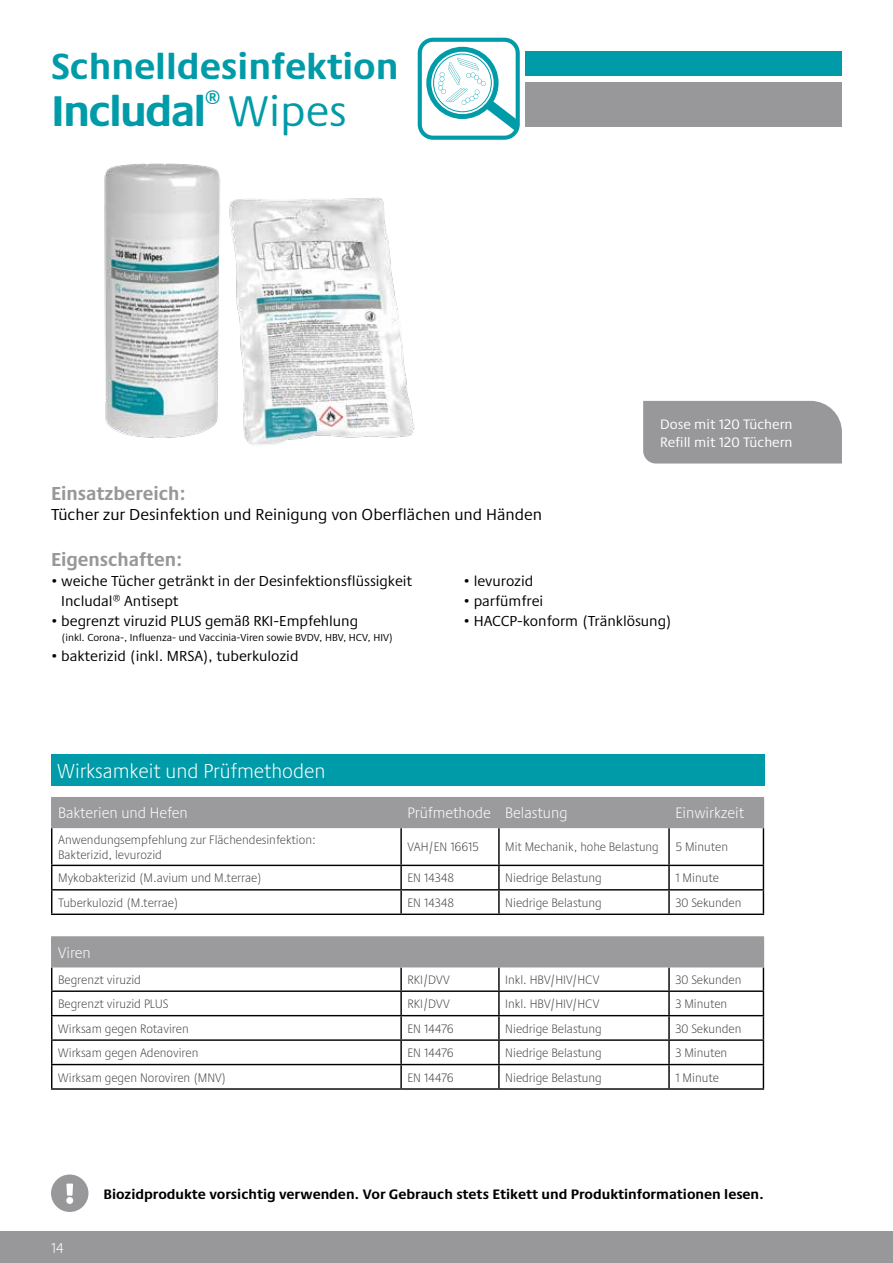
<style>
.page{position:relative;width:893px;height:1263px;background:#fff}
.page>*{position:absolute;margin:0;border:0;box-sizing:border-box;transform-origin:0 0}
.t1{font:700 44.55px "Praxis Next";letter-spacing:-.04em;color:#009ba8}
.t2{font:44.55px "Praxis Next";color:#009ba8}
.t3{font:700 37.5px "Praxis Next";color:#009ba8}
.t4{font:300 21px "Praxis Next";color:#fff;scale:.96 1}
.t5{font:700 19.5px "Praxis Next";color:#98989a;scale:.96 1}
.t6{font:700 17.55px "Praxis Next";color:#009ba8}
.t7{font:16.5px "Praxis Next";color:#000}
.t8{font:300 15.75px "Praxis Next";color:#fff;scale:.96 1}
.t9{font:15px/19.8px "Praxis Next";color:#000}
.t10{font:300 15px "Praxis Next";color:#fff;scale:.96 1}
.t11{font:700 14.25px "Praxis Next";color:#000}
.t12{font:14.25px/18px "Praxis Next";color:#fff}
.t13{font:300 12.75px/15.3px "Praxis Next";color:#4a4a49;scale:.96 1}
.t14{font:300 12.75px "Praxis Next";color:#4a4a49;scale:.95 1}
.t15{font:10.5px "Praxis Next";color:#000}
</style>
<div class="page">
<div style="left:0;top:1231px;width:893px;height:32px;background:#98989a"></div>
<div style="left:51px;top:754px;width:713px;height:32px;background:#009ba8"></div>
<hr style="left:51px;top:828px;width:1px;height:37px;background:#000">
<hr style="left:400px;top:828px;width:2px;height:37px;background:#000">
<hr style="left:498px;top:828px;width:2px;height:37px;background:#000">
<hr style="left:668px;top:828px;width:2px;height:37px;background:#000">
<hr style="left:763px;top:828px;width:1px;height:37px;background:#000">
<hr style="left:51px;top:865px;width:350px;height:1px;background:#000">
<hr style="left:401px;top:865px;width:98px;height:1px;background:#000">
<hr style="left:400px;top:866px;width:2px;height:23px;background:#000">
<hr style="left:499px;top:865px;width:170px;height:1px;background:#000">
<hr style="left:498px;top:866px;width:2px;height:23px;background:#000">
<hr style="left:669px;top:865px;width:95px;height:1px;background:#000">
<hr style="left:668px;top:866px;width:2px;height:23px;background:#000">
<hr style="left:51px;top:889px;width:350px;height:1px;background:#000">
<svg style="left:51px;top:866px;width:1px;height:47px"></svg>
<hr style="left:401px;top:889px;width:98px;height:1px;background:#000">
<hr style="left:400px;top:890px;width:2px;height:23px;background:#000">
<hr style="left:499px;top:889px;width:170px;height:1px;background:#000">
<hr style="left:498px;top:890px;width:2px;height:23px;background:#000">
<hr style="left:669px;top:889px;width:95px;height:1px;background:#000">
<hr style="left:668px;top:890px;width:2px;height:23px;background:#000">
<svg style="left:763px;top:866px;width:1px;height:47px"></svg>
<hr style="left:51px;top:913px;width:350px;height:2px;background:#000">
<hr style="left:401px;top:913px;width:98px;height:2px;background:#000">
<hr style="left:499px;top:913px;width:170px;height:2px;background:#000">
<hr style="left:669px;top:913px;width:95px;height:2px;background:#000">
<hr style="left:51px;top:797px;width:350px;height:1px;background:#9b9a9d">
<hr style="left:51px;top:827px;width:350px;height:1px;background:#9b9a9d">
<hr style="left:401px;top:797px;width:98px;height:1px;background:#9b9a9d">
<hr style="left:401px;top:827px;width:98px;height:1px;background:#9b9a9d">
<hr style="left:499px;top:797px;width:170px;height:1px;background:#9b9a9d">
<hr style="left:499px;top:827px;width:170px;height:1px;background:#9b9a9d">
<hr style="left:669px;top:797px;width:95px;height:1px;background:#9b9a9d">
<div style="left:51px;top:798px;width:713px;height:29px;background:#9b9a9d"></div>
<hr style="left:669px;top:827px;width:95px;height:1px;background:#9b9a9d">
<hr style="left:51px;top:1088px;width:350px;height:2px;background:#000">
<hr style="left:401px;top:1088px;width:98px;height:2px;background:#000">
<hr style="left:499px;top:1088px;width:170px;height:2px;background:#000">
<hr style="left:669px;top:1088px;width:95px;height:2px;background:#000">
<hr style="left:51px;top:936px;width:350px;height:2px;background:#9b9a9d">
<hr style="left:401px;top:936px;width:98px;height:2px;background:#9b9a9d">
<hr style="left:499px;top:936px;width:170px;height:2px;background:#9b9a9d">
<hr style="left:669px;top:936px;width:95px;height:2px;background:#9b9a9d">
<svg style="left:51px;top:937px;width:713px;height:151px"></svg>
<hr style="left:669px;top:966px;width:95px;height:1px;background:#9b9a9d">
<div style="left:526px;top:51px;width:316px;height:25px;background:#009ba8"></div>
<div style="left:526px;top:82px;width:316px;height:44px;background:#98989a"></div>
<svg style="left:418px;top:38px;width:102px;height:102px"></svg>
<div style="left:643px;top:401px;width:199px;height:62px;background:#98989a"></div>
<svg style="left:51px;top:1174px;width:37px;height:38px"></svg>
<img style="left:104px;top:82px;width:365px;height:363px">
<h2 class="t3" style="left:51px;top:37px;width:349px">Schnelldesinfektion</h2>
<h1 class="t1" style="left:51px;top:76px;width:157px">Includal</h1>
<h3 class="t6" style="left:205px;top:83px;width:17px">®</h3>
<h1 class="t2" style="left:229px;top:78px;width:119px">Wipes</h1>
<p class="t12" style="left:660px;top:414px;width:134px">Dose mit 120 Tüchern<br>Refill mit 120 Tüchern</p>
<h3 class="t5" style="left:51px;top:478px;width:142px">Einsatzbereich:</h3>
<p class="t7" style="left:51px;top:502px;width:493px">Tücher zur Desinfektion und Reinigung von Oberflächen und Händen</p>
<h3 class="t5" style="left:51px;top:544px;width:139px">Eigenschaften:</h3>
<p class="t9" style="left:61px;top:571px;width:352px;text-indent:-10px">• weiche Tücher getränkt in der Desinfektionsflüssigkeit<br>Includal<sup>®</sup> Antisept</p>
<p class="t9" style="left:51px;top:610px;width:309px">• begrenzt viruzid PLUS gemäß RKI-Empfehlung</p>
<p class="t15" style="left:61px;top:629px;width:333px">(inkl. Corona-, Influenza- und Vaccinia-Viren sowie BVDV, HBV, HCV, HIV)</p>
<p class="t9" style="left:51px;top:645px;width:249px">• bakterizid (inkl. MRSA), tuberkulozid</p>
<p class="t9" style="left:463px;top:571px;width:71px">• levurozid</p>
<p class="t9" style="left:463px;top:590px;width:81px">• parfümfrei</p>
<p class="t9" style="left:463px;top:610px;width:210px">• HACCP-konform (Tränklösung)</p>
<h3 class="t4" style="left:57px;top:755px;width:281px">Wirksamkeit und Prüfmethoden</h3>
<p class="t8" style="left:58px;top:801px;width:137px">Bakterien und Hefen</p>
<p class="t8" style="left:407px;top:801px;width:168px">Prüfmethode Belastung</p>
<p class="t8" style="left:675px;top:801px;width:73px">Einwirkzeit</p>
<p class="t13" style="left:58px;top:831px;width:270px">Anwendungsempfehlung zur Flächendesinfektion:<br>Bakterizid, levurozid</p>
<p class="t13" style="left:407px;top:839px;width:76px">VAH/EN 16615</p>
<p class="t14" style="left:505px;top:837px;width:163px">Mit Mechanik, hohe Belastung</p>
<p class="t13" style="left:675px;top:839px;width:56px">5 Minuten</p>
<p class="t13" style="left:58px;top:870px;width:214px">Mykobakterizid (M.avium und M.terrae)</p>
<p class="t13" style="left:407px;top:870px;width:50px">EN 14348</p>
<p class="t13" style="left:505px;top:870px;width:102px">Niedrige Belastung</p>
<p class="t13" style="left:675px;top:870px;width:47px">1 Minute</p>
<p class="t13" style="left:58px;top:894px;width:127px">Tuberkulozid (M.terrae)</p>
<p class="t13" style="left:407px;top:894px;width:50px">EN 14348</p>
<p class="t13" style="left:505px;top:894px;width:102px">Niedrige Belastung</p>
<p class="t13" style="left:675px;top:894px;width:70px">30 Sekunden</p>
<p class="t8" style="left:58px;top:941px;width:36px">Viren</p>
<p class="t13" style="left:58px;top:971px;width:88px">Begrenzt viruzid</p>
<p class="t13" style="left:407px;top:971px;width:46px">RKI/DVV</p>
<p class="t13" style="left:505px;top:971px;width:100px">Inkl. HBV/HIV/HCV</p>
<p class="t13" style="left:675px;top:971px;width:70px">30 Sekunden</p>
<p class="t13" style="left:58px;top:996px;width:116px">Begrenzt viruzid PLUS</p>
<p class="t13" style="left:407px;top:996px;width:46px">RKI/DVV</p>
<p class="t13" style="left:505px;top:996px;width:100px">Inkl. HBV/HIV/HCV</p>
<p class="t13" style="left:675px;top:996px;width:56px">3 Minuten</p>
<p class="t13" style="left:58px;top:1020px;width:138px">Wirksam gegen Rotaviren</p>
<p class="t13" style="left:407px;top:1020px;width:50px">EN 14476</p>
<p class="t13" style="left:505px;top:1020px;width:102px">Niedrige Belastung</p>
<p class="t13" style="left:675px;top:1020px;width:70px">30 Sekunden</p>
<p class="t13" style="left:58px;top:1045px;width:148px">Wirksam gegen Adenoviren</p>
<p class="t13" style="left:407px;top:1045px;width:50px">EN 14476</p>
<p class="t13" style="left:505px;top:1045px;width:102px">Niedrige Belastung</p>
<p class="t13" style="left:675px;top:1045px;width:56px">3 Minuten</p>
<p class="t13" style="left:58px;top:1069px;width:177px">Wirksam gegen Noroviren (MNV)</p>
<p class="t13" style="left:407px;top:1069px;width:50px">EN 14476</p>
<p class="t13" style="left:505px;top:1069px;width:102px">Niedrige Belastung</p>
<p class="t13" style="left:675px;top:1069px;width:47px">1 Minute</p>
<p class="t10" style="left:51px;top:1236px;width:15px">14</p>
<p class="t11" style="left:104px;top:1182px;width:662px">Biozidprodukte vorsichtig verwenden. Vor Gebrauch stets Etikett und Produktinformationen lesen.</p>
</div>
